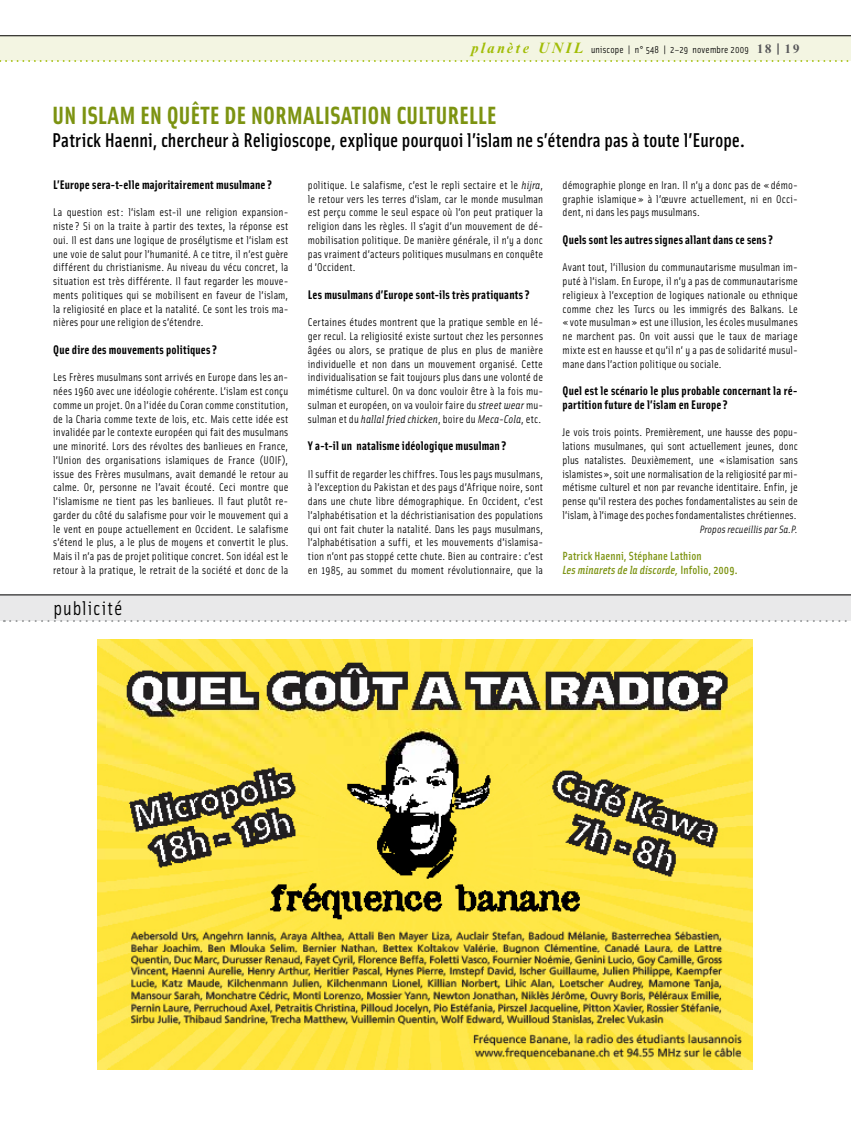
<style>
.page{position:relative;width:851px;height:1134px;background:#fff}
.page>*{position:absolute;margin:0;border:0;box-sizing:border-box;transform-origin:0 0}
.t1{font:700 25px "Solex";letter-spacing:-.005em;color:#7c9311}
.t2{font:500 20px "Solex";color:#000}
.t3{font:20px "Solex";letter-spacing:.05em;color:#000}
.t4{font:700 12.5px/13.8px "Solex";letter-spacing:.01em;color:#000}
.t5{font:12.5px "Solex Bold Lining";letter-spacing:.01em;color:#000}
.t6{font:500 11.88px/13.8px "Solex";letter-spacing:.005em;color:#7c9311}
.t7{font:11.25px/13.8px "Solex";letter-spacing:.015em;color:#000;text-align:justify}
.t8{font:italic 10.62px "Solex";letter-spacing:.01em;color:#000}
.t9{font:10px "Solex";letter-spacing:.02em;color:#000}
.s1{font-family:"Times New Roman MT Std";font-weight:700;font-style:italic;font-size:15px;color:#a2bd07}
.s2{font-family:"Times New Roman MT Std";font-weight:700;font-size:12.5px;color:#58585a}
.s3{font-style:italic}
</style>
<div class="page">
<div style="left:0;top:35px;width:850px;height:26px;background:#f3f5e2"></div>
<svg style="left:0;top:60px;width:851px;height:2px"></svg>
<hr style="left:0;top:35px;width:850px;height:1px;background:#000">
<img style="left:97px;top:639px;width:655px;height:430px">
<div style="left:0;top:594px;width:850px;height:27px;background:#e9e9ea"></div>
<hr style="left:0;top:594px;width:850px;height:1px;background:#000">
<svg style="left:4px;top:620px;width:847px;height:2px"></svg>
<p class="t9" style="left:471px;top:43px;width:329px"><span class="s1">p l a n è t e U N I L</span> uniscope | n° 548 | 2–29 novembre 2009 <span class="s2">1 8 | 1 9</span></p>
<h1 class="t1" style="left:52px;top:99px;width:446px">un islam en quête de normalisation culturelle</h1>
<h2 class="t2" style="left:52px;top:127px;width:693px">Patrick Haenni, chercheur à Religioscope, explique pourquoi l’islam ne s’étendra pas à toute l’Europe.</h2>
<p class="t5" style="left:53px;top:176px;width:220px">L’Europe sera-t-elle majoritairement musulmane ?</p>
<p class="t7" style="left:53px;top:205px;width:237px">La question est: l’islam est-il une religion expansion&shy;niste? Si on la traite à partir des textes, la réponse est oui. Il est dans une logique de prosélytisme et l’islam est une voie de salut pour l’humanité. A ce titre, il n’est guère différent du christianisme. Au niveau du vécu concret, la situation est très différente. Il faut regarder les mouve&shy;ments politiques qui se mobilisent en faveur de l’islam, la religiosité en place et la natalité. Ce sont les trois ma&shy;nières pour une religion de s’étendre.</p>
<p class="t4" style="left:53px;top:342px;width:165px">Que dire des mouvements politiques ?</p>
<p class="t7" style="left:53px;top:370px;width:237px">Les Frères musulmans sont arrivés en Europe dans les an&shy;nées 1960 avec une idéologie cohérente. L’islam est conçu comme un projet. On a l’idée du Coran comme constitution, de la Charia comme texte de lois, etc. Mais cette idée est invalidée par le contexte européen qui fait des musulmans une minorité. Lors des révoltes des banlieues en France, l’Union des organisations islamiques de France (UOIF), issue des Frères musulmans, avait demandé le retour au calme. Or, personne ne l’avait écouté. Ceci montre que l’islamisme ne tient pas les banlieues. Il faut plutôt re&shy;garder du côté du salafisme pour voir le mouvement qui a le vent en poupe actuellement en Occident. Le salafisme s’étend le plus, a le plus de moyens et convertit le plus.<br>Mais il n’a pas de projet politique concret. Son idéal est le retour à la pratique, le retrait de la société et donc de la</p>
<p class="t7" style="left:562px;top:178px;width:237px">démographie plonge en Iran. Il n’y a donc pas de « démo&shy;graphie islamique» à l’œuvre actuellement, ni en Occi&shy;dent, ni dans les pays musulmans.</p>
<p class="t4" style="left:562px;top:232px;width:212px">Quels sont les autres signes allant dans ce sens ?</p>
<p class="t7" style="left:562px;top:260px;width:237px">Avant tout, l’illusion du communautarisme musulman im&shy;puté à l’islam. En Europe, il n’y a pas de communautarisme religieux à l’exception de logiques nationale ou ethnique comme chez les Turcs ou les immigrés des Balkans. Le «vote musulman» est une illusion, les écoles musulmanes ne marchent pas. On voit aussi que le taux de mariage mixte est en hausse et qu’il n’ y a pas de solidarité musul&shy;mane dans l’action politique ou sociale.</p>
<p class="t4" style="left:562px;top:383px;width:237px">Quel est le scénario le plus probable concernant la ré&shy;partition future de l’islam en Europe ?</p>
<p class="t7" style="left:562px;top:425px;width:237px">Je vois trois points. Premièrement, une hausse des popu&shy;lations musulmanes, qui sont actuellement jeunes, donc plus natalistes. Deuxièmement, une «islamisation sans islamistes», soit une normalisation de la religiosité par mi&shy;métisme culturel et non par revanche identitaire. Enfin, je pense qu’il restera des poches fondamentalistes au sein de l’islam, à l’image des poches fondamentalistes chrétiennes.</p>
<p class="t8" style="left:699px;top:522px;width:99px">Propos recueillis par Sa.P.</p>
<p class="t6" style="left:562px;top:549px;width:176px">Patrick Haenni, Stéphane Lathion<br><span class="s3">Les minarets de la discorde,</span> Infolio, 2009.</p>
<p class="t7" style="left:308px;top:178px;width:237px">politique. Le salafisme, c’est le repli sectaire et le <span class="s3">hijra</span>, le retour vers les terres d’islam, car le monde musulman est perçu comme le seul espace où l’on peut pratiquer la religion dans les règles. Il s’agit d’un mouvement de dé&shy;mobilisation politique. De manière générale, il n’y a donc pas vraiment d’acteurs politiques musulmans en conquête d ’Occident.</p>
<p class="t4" style="left:308px;top:287px;width:223px">Les musulmans d’Europe sont-ils très pratiquants ?</p>
<p class="t7" style="left:308px;top:315px;width:237px">Certaines études montrent que la pratique semble en lé&shy;ger recul. La religiosité existe surtout chez les personnes âgées ou alors, se pratique de plus en plus de manière individuelle et non dans un mouvement organisé. Cette individualisation se fait toujours plus dans une volonté de mimétisme culturel. On va donc vouloir être à la fois mu&shy;sulman et européen, on va vouloir faire du <span class="s3">street wear</span> mu&shy;sulman et du <span class="s3">hallal fried chicken</span>, boire du <span class="s3">Meca-Cola</span>, etc.</p>
<p class="t4" style="left:308px;top:438px;width:200px">Y a-t-il un natalisme idéologique musulman ?</p>
<p class="t7" style="left:308px;top:466px;width:237px">Il suffit de regarder les chiffres. Tous les pays musulmans, à l’exception du Pakistan et des pays d’Afrique noire, sont dans une chute libre démographique. En Occident, c’est l’alphabétisation et la déchristianisation des populations qui ont fait chuter la natalité. Dans les pays musulmans, l’alphabétisation a suffi, et les mouvements d’islamisa&shy;tion n’ont pas stoppé cette chute. Bien au contraire : c’est en 1985, au sommet du moment révolutionnaire, que la</p>
<h2 class="t3" style="left:53px;top:595px;width:71px">publicité</h2>
</div>
